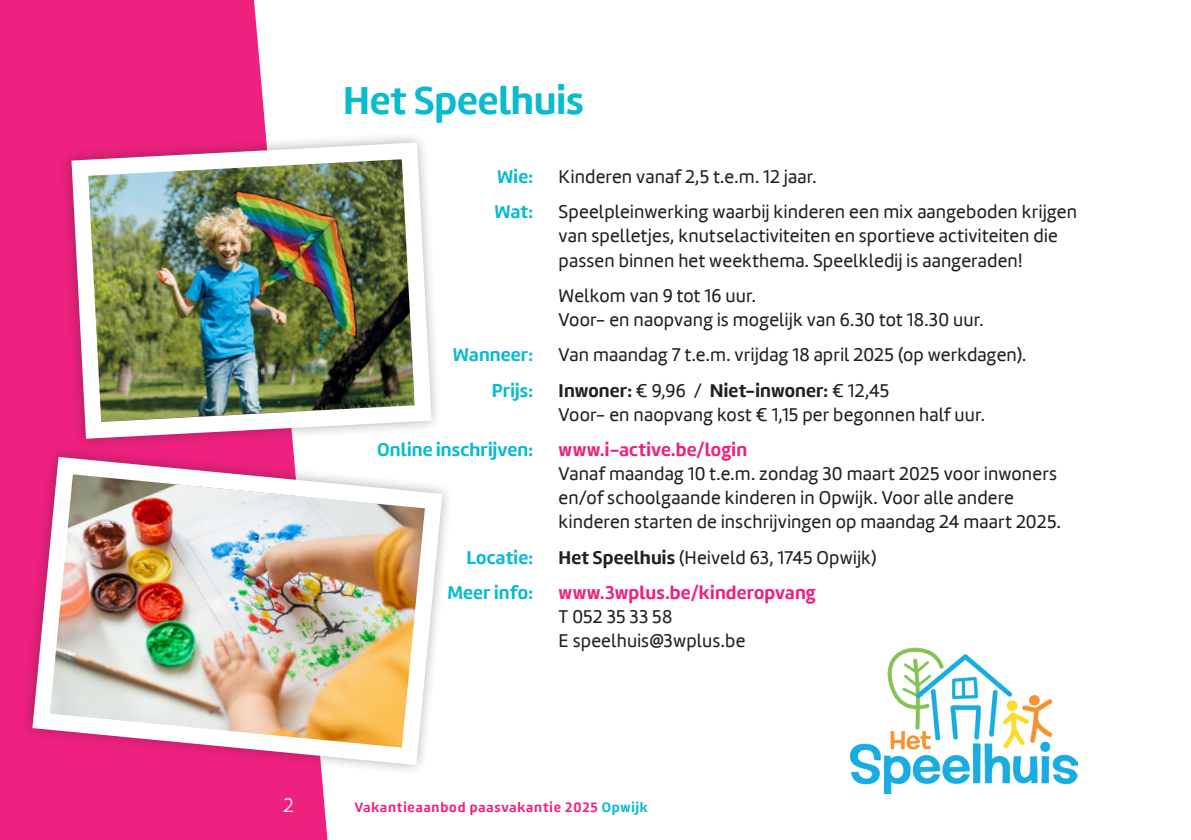
<style>
.page{position:relative;width:1191px;height:840px;background:#fff}
.page>*{position:absolute;margin:0;border:0;box-sizing:border-box;transform-origin:0 0}
.Titel3{font:700 40px "Marine";letter-spacing:-.005em;color:#08bbd0}
.t1{font:300 20px "Marine";color:#fff}
.lopende_tekst{font:19px/24px "Marine";letter-spacing:.01em;color:#231f20}
.lopende_tekst-2{font:700 19px "Marine";letter-spacing:.01em;color:#08bbd0}
.t2{font:700 14px "Marine";letter-spacing:.06em;color:#ee217f}
.s1{font-weight:700}
.s2{font-weight:700;color:#ee217f}
.s3{color:#08bbd0}
</style>
<div class="page">
<svg style="left:0;top:0;width:328px;height:839px;background:#ef388c"></svg>
<img style="left:850px;top:647px;width:227px;height:146px">
<div style="left:18px;top:442px;width:310px;height:336px;background:#ee217f"></div>
<img style="left:24px;top:448px;width:424px;height:325px">
<svg style="left:58px;top:129px;width:387px;height:323px;fill:#ee217f"></svg>
<img style="left:63px;top:134px;width:377px;height:313px">
<p class="Titel3" style="left:343px;top:74px;width:242px">Het Speelhuis</p>
<p class="lopende_tekst-2" style="left:497px;top:164px;width:37px">Wie:</p>
<p class="lopende_tekst" style="left:558px;top:165px;width:259px">Kinderen vanaf 2,5 t.e.m. 12 jaar.</p>
<p class="lopende_tekst-2" style="left:494px;top:199px;width:40px">Wat:</p>
<p class="lopende_tekst" style="left:558px;top:200px;width:520px">Speelpleinwerking waarbij kinderen een mix aangeboden krijgen van spelletjes, knutselactiviteiten en sportieve activiteiten die passen binnen het weekthema. Speelkledij is aangeraden!</p>
<p class="lopende_tekst" style="left:558px;top:283px;width:426px">Welkom van 9 tot 16 uur.<br>Voor- en naopvang is mogelijk van 6.30 tot 18.30 uur.</p>
<p class="lopende_tekst-2" style="left:453px;top:342px;width:82px">Wanneer:</p>
<p class="lopende_tekst" style="left:558px;top:343px;width:469px">Van maandag 7 t.e.m. vrijdag 18 april 2025 (op werkdagen).</p>
<p class="lopende_tekst-2" style="left:492px;top:377px;width:43px">Prijs:</p>
<p class="lopende_tekst" style="left:558px;top:378px;width:428px"><span class="s1">Inwoner:</span> € 9,96 / <span class="s1">Niet-inwoner:</span> € 12,45<br>Voor- en naopvang kost € 1,15 per begonnen half uur.</p>
<p class="lopende_tekst-2" style="left:377px;top:437px;width:157px">Online inschrijven:</p>
<p class="lopende_tekst" style="left:558px;top:437px;width:504px"><span class="s2">www.i-active.be/login<br></span>Vanaf maandag 10 t.e.m. zondag 30 maart 2025 voor inwoners en/of schoolgaande kinderen in Opwijk. Voor alle andere kinderen starten de inschrijvingen op maandag 24 maart 2025.</p>
<p class="lopende_tekst-2" style="left:466px;top:544px;width:68px">Locatie:</p>
<p class="lopende_tekst" style="left:558px;top:545px;width:320px"><span class="s1">Het Speelhuis</span> (Heiveld 63, 1745 Opwijk)</p>
<p class="lopende_tekst-2" style="left:447px;top:579px;width:87px">Meer info:</p>
<p class="lopende_tekst" style="left:558px;top:580px;width:259px"><span class="s2">www.3wplus.be/kinderopvang<br></span>T 052 35 33 58<br>E speelhuis@3wplus.be</p>
<p class="t1" style="left:283px;top:792px;width:12px">2</p>
<p class="t2" style="left:355px;top:797px;width:295px">Vakantieaanbod paasvakantie 2025 <span class="s3">Opwijk</span></p>
</div>
